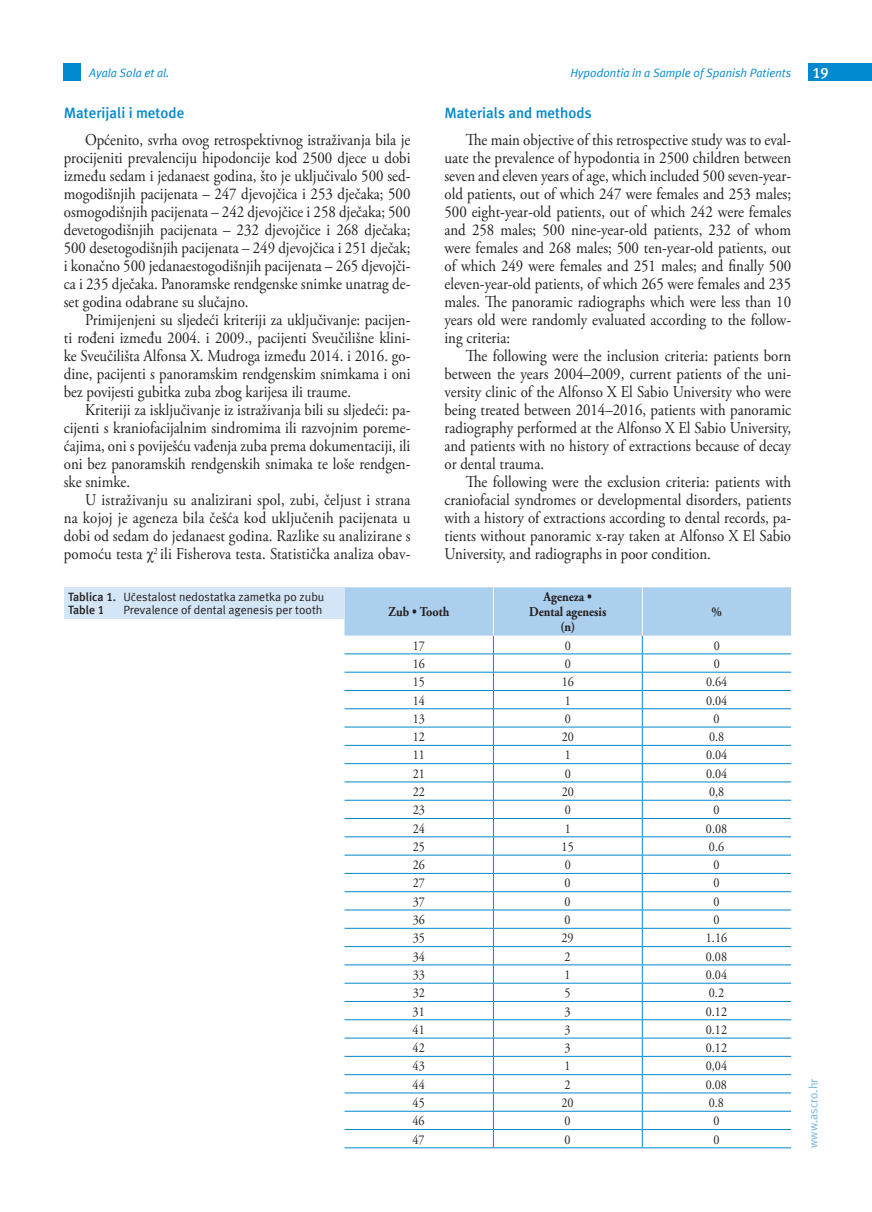
<style>
.page{position:relative;width:872px;height:1212px;background:#fff}
.page>*{position:absolute;margin:0;border:0;box-sizing:border-box;transform-origin:0 0}
.t1{font:16.5px/18px "Adobe Garamond Pro";color:#231f20;text-align:justify;scale:.9 1}
.t2{font:700 15px "Meta ASC";color:#0089cf}
.t3{font:700 15px "Meta ASC";color:#fff}
.t4{font:13.5px "Adobe Garamond Pro";color:#231f20;scale:.9 1}
.t5{font:700 13.5px/15px "Adobe Garamond Pro";color:#231f20;text-align:center;scale:.9 1}
.t6{font:12px/13.5px "Meta ASC";color:#231f20}
.t7{font:italic 12px "Meta ASC";color:#0089cf}
.t8{font:12px "Meta ASC";color:#77b6e4}
.s1{font-family:"Times New Roman"}
.s2{font-weight:700}
</style>
<div class="page">
<div style="left:64px;top:64px;width:17px;height:17px;background:#0089cf"></div>
<div style="left:808px;top:64px;width:64px;height:17px;background:#0089cf"></div>
<svg style="left:344px;top:587px;width:447px;height:560px"></svg>
<hr style="left:344px;top:1147px;width:149px;height:1px;background:#0089cf">
<hr style="left:493px;top:1147px;width:149px;height:1px;background:#0089cf">
<hr style="left:642px;top:1147px;width:149px;height:1px;background:#0089cf">
<hr style="left:493px;top:587px;width:1px;height:48px;background:#fff">
<hr style="left:642px;top:587px;width:1px;height:48px;background:#fff">
<div style="left:64px;top:587px;width:280px;height:32px;background:#d4e6f6"></div>
<p class="t7" style="left:89px;top:66px;width:82px">Ayala Sola et al.</p>
<p class="t7" style="left:570px;top:66px;width:222px">Hypodontia in a Sample of Spanish Patients</p>
<p class="t3" style="left:812px;top:64px;width:18px">19</p>
<p class="t2" style="left:64px;top:104px;width:122px">Materijali i metode</p>
<p class="t1" style="left:64px;top:131px;width:387px;text-indent:21px">Općenito, svrha ovog retrospektivnog istraživanja bila je procijeniti prevalenciju hipodoncije kod 2500 djece u dobi između sedam i jedanaest godina, što je uključivalo 500 sed&shy;mogodišnjih pacijenata – 247 djevojčica i 253 dječaka; 500 osmogodišnjih pacijenata – 242 djevojčice i 258 dječaka; 500 devetogodišnjih pacijenata – 232 djevojčice i 268 dječaka; 500 desetogodišnjih pacijenata – 249 djevojčica i 251 dječak; i konačno 500 jedanaestogodišnjih pacijenata – 265 djevojči&shy;ca i 235 dječaka. Panoramske rendgenske snimke unatrag de&shy;set godina odabrane su slučajno.</p>
<p class="t1" style="left:64px;top:311px;width:387px;text-indent:21px">Primijenjeni su sljedeći kriteriji za uključivanje: pacijen&shy;ti rođeni između 2004. i 2009., pacijenti Sveučilišne klini&shy;ke Sveučilišta Alfonsa X. Mudroga između 2014. i 2016. go&shy;dine, pacijenti s panoramskim rendgenskim snimkama i oni bez povijesti gubitka zuba zbog karijesa ili traume.</p>
<p class="t1" style="left:64px;top:401px;width:387px;text-indent:21px">Kriteriji za isključivanje iz istraživanja bili su sljedeći: pa&shy;cijenti s kraniofacijalnim sindromima ili razvojnim poreme&shy;ćajima, oni s poviješću vađenja zuba prema dokumentaciji, ili oni bez panoramskih rendgenskih snimaka te loše rendgen&shy;ske snimke.</p>
<p class="t1" style="left:64px;top:491px;width:387px;text-indent:21px">U istraživanju su analizirani spol, zubi, čeljust i strana na kojoj je ageneza bila češća kod uključenih pacijenata u dobi od sedam do jedanaest godina. Razlike su analizirane s pomoću testa <span class="s1">χ</span><sup>2</sup> ili Fisherova testa. Statistička analiza obav-</p>
<p class="t2" style="left:444px;top:104px;width:149px">Materials and methods</p>
<p class="t1" style="left:444px;top:131px;width:387px;text-indent:21px">The main objective of this retrospective study was to eval&shy;uate the prevalence of hypodontia in 2500 children between seven and eleven years of age, which included 500 seven-year&shy;old patients, out of which 247 were females and 253 males; 500 eight-year-old patients, out of which 242 were females and 258 males; 500 nine-year-old patients, 232 of whom were females and 268 males; 500 ten-year-old patients, out of which 249 were females and 251 males; and finally 500 eleven-year-old patients, of which 265 were females and 235 males. The panoramic radiographs which were less than 10 years old were randomly evaluated according to the follow&shy;ing criteria:</p>
<p class="t1" style="left:444px;top:347px;width:387px;text-indent:21px">The following were the inclusion criteria: patients born between the years 2004–2009, current patients of the uni&shy;versity clinic of the Alfonso X El Sabio University who were being treated between 2014–2016, patients with panoramic radiography performed at the Alfonso X El Sabio University, and patients with no history of extractions because of decay or dental trauma.</p>
<p class="t1" style="left:444px;top:473px;width:387px;text-indent:21px">The following were the exclusion criteria: patients with craniofacial syndromes or developmental disorders, patients with a history of extractions according to dental records, pa&shy;tients without panoramic x-ray taken at Alfonso X El Sabio University, and radiographs in poor condition.</p>
<p class="t6" style="left:68px;top:590px;width:258px"><span class="s2">Tablica 1.</span> Učestalost nedostatka zametka po zubu<br><span class="s2">Table 1</span></p>
<p class="t6" style="left:123px;top:603px;width:200px">Prevalence of dental agenesis per tooth</p>
<p class="t5" style="left:388px;top:605px;width:69px">Zub • Tooth</p>
<p class="t5" style="left:529px;top:590px;width:87px">Ageneza •<br>Dental agenesis (n)</p>
<p class="t5" style="left:711px;top:605px;width:13px">%</p>
<p class="t4" style="left:413px;top:637px;width:15px">17</p>
<p class="t4" style="left:565px;top:637px;width:8px">0</p>
<p class="t4" style="left:713px;top:637px;width:8px">0</p>
<p class="t4" style="left:413px;top:655px;width:15px">16</p>
<p class="t4" style="left:565px;top:655px;width:8px">0</p>
<p class="t4" style="left:713px;top:655px;width:8px">0</p>
<p class="t4" style="left:413px;top:674px;width:15px">15</p>
<p class="t4" style="left:562px;top:674px;width:15px">16</p>
<p class="t4" style="left:706px;top:674px;width:25px">0.64</p>
<p class="t4" style="left:413px;top:692px;width:15px">14</p>
<p class="t4" style="left:565px;top:692px;width:8px">1</p>
<p class="t4" style="left:706px;top:692px;width:25px">0.04</p>
<p class="t4" style="left:413px;top:710px;width:15px">13</p>
<p class="t4" style="left:565px;top:710px;width:8px">0</p>
<p class="t4" style="left:713px;top:710px;width:8px">0</p>
<p class="t4" style="left:413px;top:729px;width:15px">12</p>
<p class="t4" style="left:561px;top:729px;width:15px">20</p>
<p class="t4" style="left:709px;top:729px;width:18px">0.8</p>
<p class="t4" style="left:413px;top:747px;width:15px">11</p>
<p class="t4" style="left:565px;top:747px;width:8px">1</p>
<p class="t4" style="left:706px;top:747px;width:25px">0.04</p>
<p class="t4" style="left:413px;top:765px;width:15px">21</p>
<p class="t4" style="left:565px;top:765px;width:8px">0</p>
<p class="t4" style="left:706px;top:765px;width:25px">0.04</p>
<p class="t4" style="left:413px;top:784px;width:15px">22</p>
<p class="t4" style="left:561px;top:784px;width:15px">20</p>
<p class="t4" style="left:709px;top:784px;width:18px">0,8</p>
<p class="t4" style="left:413px;top:802px;width:15px">23</p>
<p class="t4" style="left:564px;top:802px;width:8px">0</p>
<p class="t4" style="left:713px;top:802px;width:8px">0</p>
<p class="t4" style="left:413px;top:820px;width:15px">24</p>
<p class="t4" style="left:564px;top:820px;width:8px">1</p>
<p class="t4" style="left:706px;top:820px;width:25px">0.08</p>
<p class="t4" style="left:413px;top:838px;width:15px">25</p>
<p class="t4" style="left:561px;top:838px;width:15px">15</p>
<p class="t4" style="left:709px;top:838px;width:18px">0.6</p>
<p class="t4" style="left:413px;top:857px;width:15px">26</p>
<p class="t4" style="left:564px;top:857px;width:8px">0</p>
<p class="t4" style="left:713px;top:857px;width:8px">0</p>
<p class="t4" style="left:413px;top:875px;width:15px">27</p>
<p class="t4" style="left:564px;top:875px;width:8px">0</p>
<p class="t4" style="left:713px;top:875px;width:8px">0</p>
<p class="t4" style="left:413px;top:893px;width:15px">37</p>
<p class="t4" style="left:564px;top:893px;width:8px">0</p>
<p class="t4" style="left:713px;top:893px;width:8px">0</p>
<p class="t4" style="left:413px;top:912px;width:15px">36</p>
<p class="t4" style="left:564px;top:912px;width:8px">0</p>
<p class="t4" style="left:713px;top:912px;width:8px">0</p>
<p class="t4" style="left:413px;top:930px;width:15px">35</p>
<p class="t4" style="left:561px;top:930px;width:15px">29</p>
<p class="t4" style="left:706px;top:930px;width:25px">1.16</p>
<p class="t4" style="left:413px;top:948px;width:15px">34</p>
<p class="t4" style="left:564px;top:948px;width:8px">2</p>
<p class="t4" style="left:706px;top:948px;width:25px">0.08</p>
<p class="t4" style="left:413px;top:966px;width:15px">33</p>
<p class="t4" style="left:564px;top:966px;width:8px">1</p>
<p class="t4" style="left:706px;top:966px;width:25px">0.04</p>
<p class="t4" style="left:413px;top:985px;width:15px">32</p>
<p class="t4" style="left:564px;top:985px;width:8px">5</p>
<p class="t4" style="left:709px;top:985px;width:18px">0.2</p>
<p class="t4" style="left:412px;top:1003px;width:15px">31</p>
<p class="t4" style="left:564px;top:1003px;width:8px">3</p>
<p class="t4" style="left:706px;top:1003px;width:25px">0.12</p>
<p class="t4" style="left:412px;top:1021px;width:15px">41</p>
<p class="t4" style="left:564px;top:1021px;width:8px">3</p>
<p class="t4" style="left:706px;top:1021px;width:25px">0.12</p>
<p class="t4" style="left:412px;top:1040px;width:15px">42</p>
<p class="t4" style="left:564px;top:1040px;width:8px">3</p>
<p class="t4" style="left:706px;top:1040px;width:25px">0.12</p>
<p class="t4" style="left:412px;top:1058px;width:15px">43</p>
<p class="t4" style="left:564px;top:1058px;width:8px">1</p>
<p class="t4" style="left:706px;top:1058px;width:25px">0,04</p>
<p class="t4" style="left:412px;top:1076px;width:15px">44</p>
<p class="t4" style="left:564px;top:1076px;width:8px">2</p>
<p class="t4" style="left:706px;top:1076px;width:25px">0.08</p>
<p class="t4" style="left:412px;top:1094px;width:15px">45</p>
<p class="t4" style="left:561px;top:1094px;width:15px">20</p>
<p class="t4" style="left:709px;top:1094px;width:18px">0.8</p>
<p class="t4" style="left:412px;top:1113px;width:15px">46</p>
<p class="t4" style="left:564px;top:1113px;width:8px">0</p>
<p class="t4" style="left:713px;top:1113px;width:8px">0</p>
<p class="t4" style="left:412px;top:1131px;width:15px">47</p>
<p class="t4" style="left:564px;top:1131px;width:8px">0</p>
<p class="t4" style="left:713px;top:1131px;width:8px">0</p>
<p class="t8" style="left:806px;top:1148px;width:71px;rotate:-90deg">www.ascro.hr</p>
</div>
